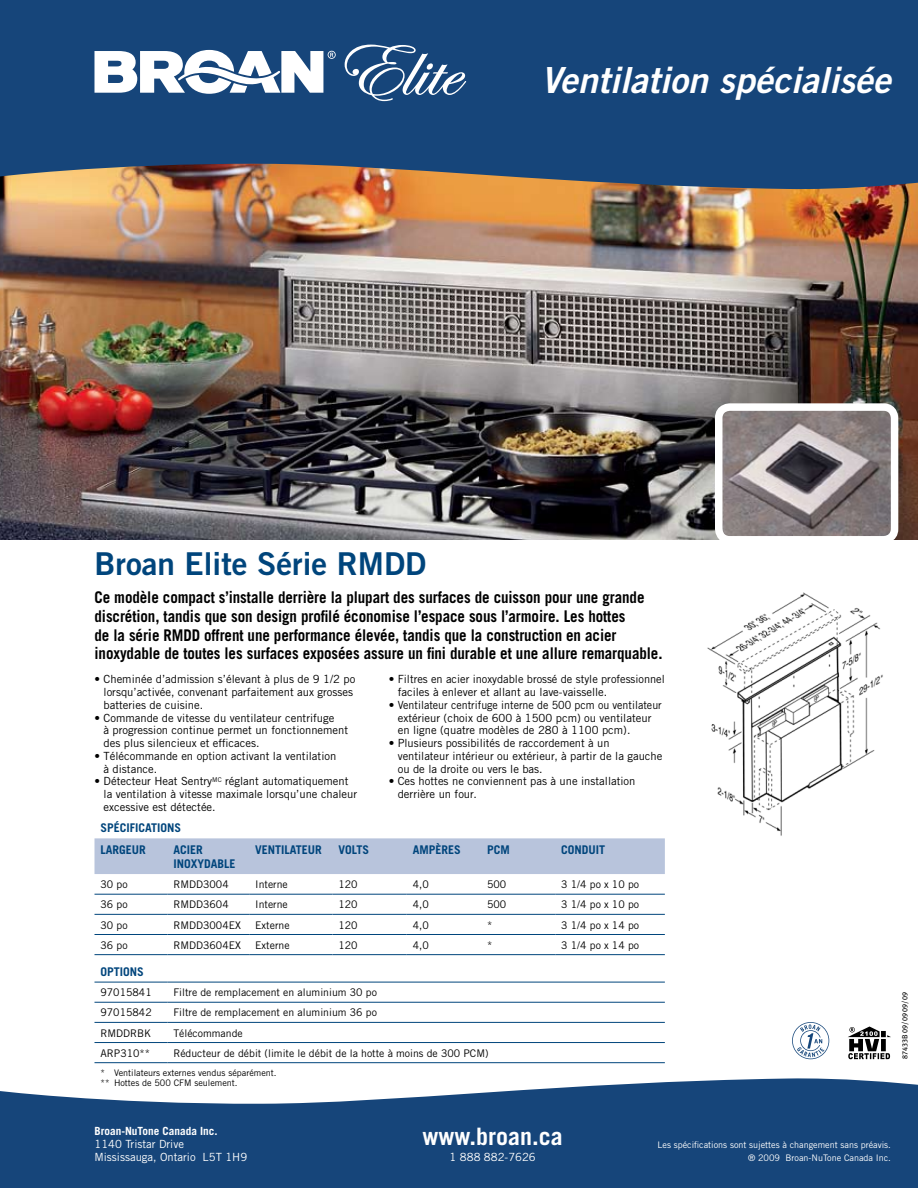
<style>
.page{position:relative;width:918px;height:1188px;background:#fff}
.page>*{position:absolute;margin:0;border:0;box-sizing:border-box;transform-origin:0 0}
.t1{font:italic 36px "Trade Gothic Bold Two";color:#fff}
.t2{font:31.5px "Trade Gothic Bold Two";color:#00457c}
.t3{font:700 24px "Trade Gothic";color:#fff}
.t4{font:700 16.2px/18.9px "Trade Gothic";letter-spacing:-.005em;color:#000;scale:.93 1}
.t5{font:700 12px/21.3px "Trade Gothic";color:#00457c}
.t6{font:11.25px/12.8px "Trade Gothic";color:#000}
.t7{font:11.25px/12.8px "Trade Gothic";color:#fff}
.t8{font:700 11.25px "Trade Gothic";color:#fff}
.t9{font:10.5px "Trade Gothic";color:#000}
.t10{font:9px/12.8px "Trade Gothic";color:#fff;text-align:right}
.t11{font:9px/10.5px "Trade Gothic";color:#000}
.t12{font:7.5px "Meta Plus Book Caps";color:#000}
</style>
<div class="page">
<img style="left:0;top:190px;width:918px;height:350px">
<img style="left:707px;top:592px;width:176px;height:244px">
<img style="left:724px;top:412px;width:165px;height:123px">
<div style="left:715px;top:403px;width:183px;height:141px;border:8px solid #fff;border-radius:11px"></div>
<svg style="left:0;top:0;width:918px;height:190px;background:#254a76"></svg>
<svg style="left:0;top:1078px;width:918px;height:110px;background:#335c8a"></svg>
<svg style="left:792px;top:1022px;width:37px;height:37px"></svg>
<svg style="left:848px;top:1027px;width:43px;height:32px"></svg>
<svg style="left:345px;top:45px;width:121px;height:56px;background:#486d96"></svg>
<svg style="left:94px;top:50px;width:242px;height:44px"></svg>
<div style="left:94px;top:838px;width:571px;height:36px;background:#b8c4dc"></div>
<hr style="left:94px;top:954px;width:73px;height:1px;background:#00457c">
<hr style="left:167px;top:954px;width:82px;height:1px;background:#00457c">
<hr style="left:249px;top:954px;width:83px;height:1px;background:#00457c">
<hr style="left:332px;top:954px;width:75px;height:1px;background:#00457c">
<hr style="left:407px;top:954px;width:74px;height:1px;background:#00457c">
<hr style="left:481px;top:954px;width:74px;height:1px;background:#00457c">
<hr style="left:555px;top:954px;width:110px;height:1px;background:#00457c">
<hr style="left:94px;top:894px;width:73px;height:1px;background:#00457c">
<hr style="left:167px;top:894px;width:82px;height:1px;background:#00457c">
<hr style="left:249px;top:894px;width:83px;height:1px;background:#00457c">
<hr style="left:332px;top:894px;width:75px;height:1px;background:#00457c">
<hr style="left:407px;top:894px;width:74px;height:1px;background:#00457c">
<hr style="left:481px;top:894px;width:74px;height:1px;background:#00457c">
<hr style="left:555px;top:894px;width:110px;height:1px;background:#00457c">
<hr style="left:94px;top:934px;width:73px;height:1px;background:#00457c">
<hr style="left:167px;top:934px;width:82px;height:1px;background:#00457c">
<hr style="left:249px;top:934px;width:83px;height:1px;background:#00457c">
<hr style="left:332px;top:934px;width:75px;height:1px;background:#00457c">
<hr style="left:407px;top:934px;width:74px;height:1px;background:#00457c">
<hr style="left:481px;top:934px;width:74px;height:1px;background:#00457c">
<hr style="left:555px;top:934px;width:110px;height:1px;background:#00457c">
<hr style="left:94px;top:914px;width:73px;height:1px;background:#00457c">
<hr style="left:167px;top:914px;width:82px;height:1px;background:#00457c">
<hr style="left:249px;top:914px;width:83px;height:1px;background:#00457c">
<hr style="left:332px;top:914px;width:75px;height:1px;background:#00457c">
<hr style="left:407px;top:914px;width:74px;height:1px;background:#00457c">
<hr style="left:481px;top:914px;width:74px;height:1px;background:#00457c">
<hr style="left:555px;top:914px;width:110px;height:1px;background:#00457c">
<hr style="left:94px;top:982px;width:73px;height:1px;background:#00457c">
<hr style="left:167px;top:982px;width:498px;height:1px;background:#00457c">
<hr style="left:94px;top:1002px;width:73px;height:1px;background:#00457c">
<hr style="left:167px;top:1002px;width:498px;height:1px;background:#00457c">
<hr style="left:94px;top:1022px;width:73px;height:1px;background:#00457c">
<hr style="left:167px;top:1022px;width:498px;height:1px;background:#00457c">
<hr style="left:94px;top:1042px;width:73px;height:1px;background:#00457c">
<hr style="left:167px;top:1042px;width:498px;height:1px;background:#00457c">
<hr style="left:94px;top:1062px;width:73px;height:1px;background:#00457c">
<hr style="left:167px;top:1062px;width:498px;height:1px;background:#00457c">
<h1 class="t1" style="left:541px;top:58px;width:351px">Ventilation spécialisée</h1>
<h2 class="t2" style="left:94px;top:544px;width:333px">Broan Elite Série RMDD</h2>
<p class="t4" style="left:94px;top:587px;width:612px">Ce modèle compact s’installe derrière la plupart des surfaces de cuisson pour une grande discrétion, tandis que son design profilé économise l’espace sous l’armoire. Les hottes<br>de la série RMDD offrent une performance élevée, tandis que la construction en acier inoxydable de toutes les surfaces exposées assure un fini durable et une allure remarquable.</p>
<p class="t6" style="left:104px;top:673px;width:253px;text-indent:-9px">• Cheminée d’admission s’élevant à plus de 9 1/2 po lorsqu’activée, convenant parfaitement aux grosses batteries de cuisine.</p>
<p class="t6" style="left:104px;top:711px;width:246px;text-indent:-9px">• Commande de vitesse du ventilateur centrifuge<br>à progression continue permet un fonctionnement des plus silencieux et efficaces.</p>
<p class="t6" style="left:104px;top:749px;width:234px;text-indent:-9px">• Télécommande en option activant la ventilation à distance.</p>
<p class="t6" style="left:104px;top:775px;width:255px;text-indent:-9px">• Détecteur Heat Sentry<sup>MC</sup> réglant automatiquement la ventilation à vitesse maximale lorsqu’une chaleur excessive est détectée.</p>
<p class="t6" style="left:398px;top:673px;width:269px;text-indent:-9px">• Filtres en acier inoxydable brossé de style professionnel faciles à enlever et allant au lave-vaisselle.</p>
<p class="t6" style="left:398px;top:698px;width:266px;text-indent:-9px">• Ventilateur centrifuge interne de 500 pcm ou ventilateur extérieur (choix de 600 à 1500 pcm) ou ventilateur en ligne (quatre modèles de 280 à 1100 pcm).</p>
<p class="t6" style="left:398px;top:737px;width:266px;text-indent:-9px">• Plusieurs possibilités de raccordement à un ventilateur intérieur ou extérieur, à partir de la gauche ou de la droite ou vers le bas.</p>
<p class="t6" style="left:398px;top:775px;width:239px;text-indent:-9px">• Ces hottes ne conviennent pas à une installation derrière un four.</p>
<p class="t5" style="left:100px;top:817px;width:82px">SPÉCIFICATIONS<br>LARGEUR</p>
<p class="t5" style="left:173px;top:842px;width:64px;line-height:14.4px">ACIER<br>INOXYDABLE</p>
<p class="t5" style="left:255px;top:839px;width:68px">VENTILATEUR</p>
<p class="t5" style="left:339px;top:839px;width:32px">VOLTS</p>
<p class="t5" style="left:413px;top:839px;width:50px">AMPÈRES</p>
<p class="t5" style="left:487px;top:839px;width:24px">PCM</p>
<p class="t5" style="left:561px;top:839px;width:46px">CONDUIT</p>
<p class="t9" style="left:100px;top:878px;width:29px">30 po</p>
<p class="t9" style="left:173px;top:878px;width:57px">RMDD3004</p>
<p class="t9" style="left:255px;top:878px;width:34px">Interne</p>
<p class="t9" style="left:338px;top:878px;width:21px">120</p>
<p class="t9" style="left:413px;top:878px;width:18px">4,0</p>
<p class="t9" style="left:487px;top:878px;width:21px">500</p>
<p class="t9" style="left:561px;top:878px;width:79px">3 1/4 po x 10 po</p>
<p class="t9" style="left:100px;top:898px;width:29px">36 po</p>
<p class="t9" style="left:173px;top:898px;width:57px">RMDD3604</p>
<p class="t9" style="left:255px;top:898px;width:34px">Interne</p>
<p class="t9" style="left:338px;top:898px;width:21px">120</p>
<p class="t9" style="left:413px;top:898px;width:18px">4,0</p>
<p class="t9" style="left:487px;top:898px;width:21px">500</p>
<p class="t9" style="left:561px;top:898px;width:79px">3 1/4 po x 10 po</p>
<p class="t9" style="left:100px;top:918px;width:29px">30 po</p>
<p class="t9" style="left:173px;top:918px;width:69px">RMDD3004EX</p>
<p class="t9" style="left:255px;top:918px;width:36px">Externe</p>
<p class="t9" style="left:338px;top:918px;width:21px">120</p>
<p class="t9" style="left:413px;top:918px;width:18px">4,0</p>
<p class="t9" style="left:487px;top:918px;width:7px">*</p>
<p class="t9" style="left:561px;top:918px;width:79px">3 1/4 po x 14 po</p>
<p class="t9" style="left:100px;top:939px;width:29px">36 po</p>
<p class="t9" style="left:173px;top:939px;width:69px">RMDD3604EX</p>
<p class="t9" style="left:255px;top:939px;width:36px">Externe</p>
<p class="t9" style="left:338px;top:939px;width:21px">120</p>
<p class="t9" style="left:413px;top:939px;width:18px">4,0</p>
<p class="t9" style="left:487px;top:939px;width:7px">*</p>
<p class="t9" style="left:561px;top:939px;width:79px">3 1/4 po x 14 po</p>
<p class="t5" style="left:100px;top:961px;width:45px">OPTIONS</p>
<p class="t9" style="left:100px;top:986px;width:53px">97015841</p>
<p class="t9" style="left:173px;top:986px;width:205px">Filtre de remplacement en aluminium 30 po</p>
<p class="t9" style="left:100px;top:1006px;width:53px">97015842</p>
<p class="t9" style="left:173px;top:1006px;width:205px">Filtre de remplacement en aluminium 36 po</p>
<p class="t9" style="left:100px;top:1026px;width:52px">RMDDRBK</p>
<p class="t9" style="left:173px;top:1026px;width:71px">Télécommande</p>
<p class="t9" style="left:100px;top:1047px;width:51px">ARP310**</p>
<p class="t9" style="left:173px;top:1047px;width:317px">Réducteur de débit (limite le débit de la hotte à moins de 300 PCM)</p>
<p class="t11" style="left:100px;top:1067px;width:178px">* Ventilateurs externes vendus séparément. ** Hottes de 500 CFM seulement.</p>
<p class="t12" style="left:901px;top:1059px;width:68px;rotate:-90deg">87433B 09/09 09/09</p>
<p class="t8" style="left:95px;top:1125px;width:125px">Broan-NuTone Canada Inc.</p>
<p class="t7" style="left:95px;top:1138px;width:154px">1140 Tristar Drive<br>Mississauga, Ontario L5T 1H9</p>
<p class="t10" style="left:658px;top:1139px;width:235px">Les spécifications sont sujettes à changement sans préavis. ® 2009 Broan-NuTone Canada Inc.</p>
<h3 class="t3" style="left:423px;top:1122px;width:142px">www.broan.ca</h3>
<p class="t7" style="left:450px;top:1150px;width:88px">1 888 882-7626</p>
</div>
